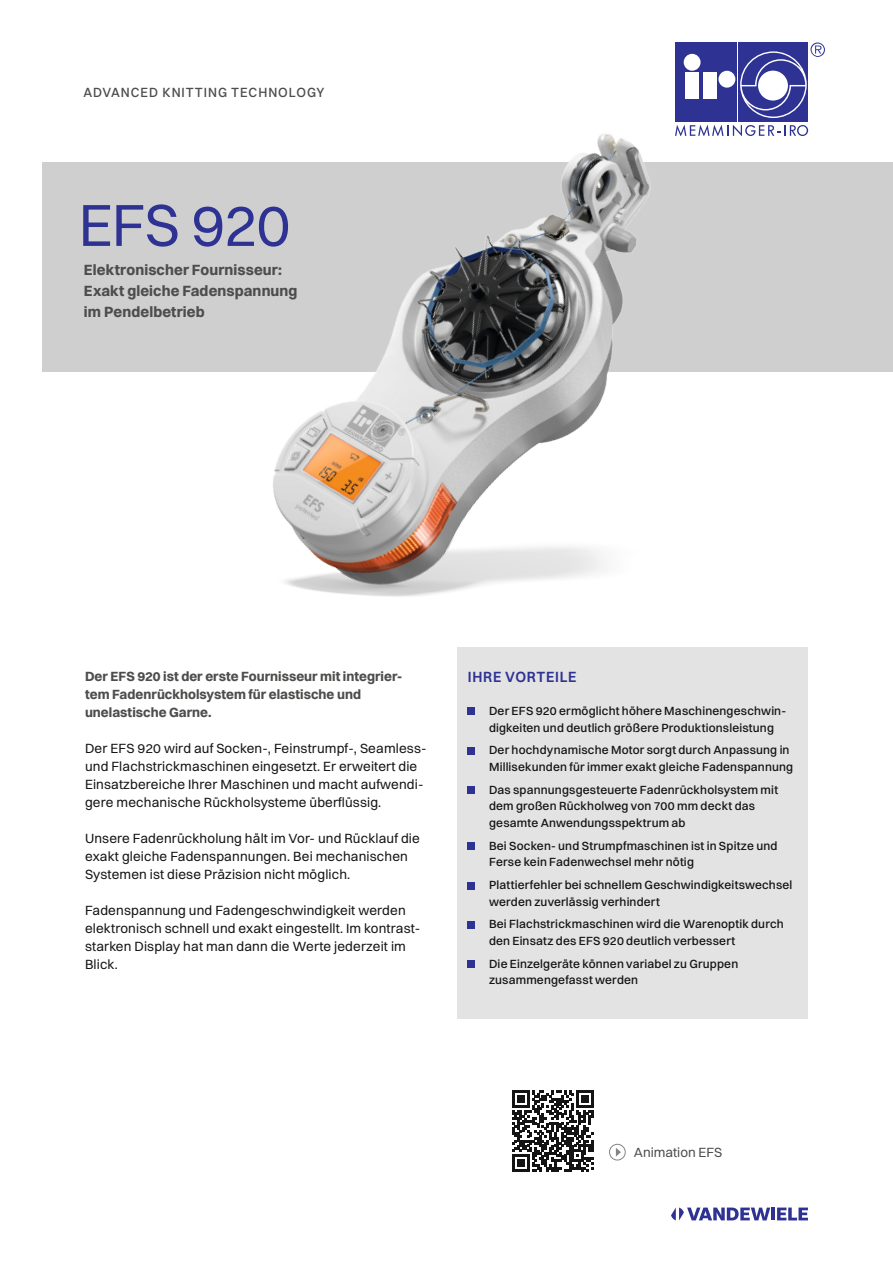
<style>
.page{position:relative;width:893px;height:1263px;background:#fff}
.page>*{position:absolute;margin:0;border:0;box-sizing:border-box;transform-origin:0 0}
.t1{font:60px "Switzer";letter-spacing:-.015em;color:#2e3393}
.t2{font:700 15px/21px "Switzer";letter-spacing:.01em;color:#4d4d4c}
.t3{font:600 15px "Switzer";letter-spacing:.055em;color:#2e3393;scale:.95 1}
.t4{font:13.5px/18px "Switzer";letter-spacing:.01em;color:#131413}
.t5{font:700 13.5px/18px "Switzer";color:#4d4d4c}
.t6{font:500 13.5px "Switzer";letter-spacing:.075em;color:#4d4d4c;scale:.95 1}
.t7{font:13.5px "Switzer";color:#4d4d4c}
.t8{font:500 12px/16.5px "Switzer";letter-spacing:.015em;color:#131413}
</style>
<div class="page">
<hr style="left:771px;top:1207px;width:4px;height:13px;background:#2e3393">
<svg style="left:777px;top:1207px;width:31px;height:13px"></svg>
<svg style="left:671px;top:1207px;width:99px;height:13px"></svg>
<div style="left:43px;top:163px;width:850px;height:209px;background:#cfcfd0"></div>
<svg style="left:512px;top:1090px;width:81px;height:82px"></svg>
<div style="left:609px;top:1144px;width:17px;height:16px;border:1px solid #808486;border-radius:50%"></div>
<svg style="left:616px;top:1148px;width:5px;height:8px"></svg>
<img style="left:168px;top:42px;width:719px;height:555px">
<div style="left:457px;top:647px;width:351px;height:371px;background:#e3e3e3"></div>
<div style="left:468px;top:708px;width:7px;height:7px;background:#2e3393"></div>
<div style="left:468px;top:747px;width:7px;height:7px;background:#2e3393"></div>
<div style="left:468px;top:787px;width:7px;height:7px;background:#2e3393"></div>
<div style="left:468px;top:842px;width:7px;height:8px;background:#2e3393"></div>
<div style="left:468px;top:882px;width:7px;height:7px;background:#2e3393"></div>
<div style="left:468px;top:921px;width:7px;height:7px;background:#2e3393"></div>
<div style="left:468px;top:961px;width:7px;height:7px;background:#2e3393"></div>
<p class="t6" style="left:83px;top:84px;width:255px">ADVANCED KNITTING TECHNOLOGY</p>
<h1 class="t1" style="left:79px;top:189px;width:213px">EFS 920</h1>
<p class="t2" style="left:84px;top:259px;width:215px">Elektronischer Fournisseur:<br>Exakt gleiche Fadenspannung im Pendelbetrieb</p>
<p class="t5" style="left:85px;top:667px;width:319px">Der EFS 920 ist der erste Fournisseur mit integrier&shy;tem Fadenrückholsystem für elastische und unelastische Garne.</p>
<p class="t4" style="left:85px;top:739px;width:343px">Der EFS 920 wird auf Socken-, Feinstrumpf-, Seamless&shy;und Flachstrickmaschinen eingesetzt. Er erweitert die Einsatzbereiche Ihrer Maschinen und macht aufwendi&shy;gere mechanische Rückholsysteme überflüssig.</p>
<p class="t4" style="left:85px;top:829px;width:336px">Unsere Fadenrückholung hält im Vor- und Rücklauf die exakt gleiche Fadenspannungen. Bei mechanischen<br>Systemen ist diese Präzision nicht möglich.</p>
<p class="t4" style="left:85px;top:901px;width:337px">Fadenspannung und Fadengeschwindigkeit werden elektronisch schnell und exakt eingestellt. Im kontrast&shy;starken Display hat man dann die Werte jederzeit im Blick.</p>
<p class="t3" style="left:468px;top:668px;width:116px">IHRE VORTEILE</p>
<p class="t8" style="left:489px;top:702px;width:299px">Der EFS 920 ermöglicht höhere Maschinengeschwin&shy;digkeiten und deutlich größere Produktionsleistung</p>
<p class="t8" style="left:489px;top:742px;width:306px">Der hochdynamische Motor sorgt durch Anpassung in<br>Millisekunden für immer exakt gleiche Fadenspannung</p>
<p class="t8" style="left:489px;top:781px;width:291px">Das spannungsgesteuerte Fadenrückholsystem mit dem großen Rückholweg von 700 mm deckt das gesamte Anwendungsspektrum ab</p>
<p class="t8" style="left:489px;top:837px;width:290px">Bei Socken- und Strumpfmaschinen ist in Spitze und<br>Ferse kein Fadenwechsel mehr nötig</p>
<p class="t8" style="left:489px;top:876px;width:305px">Plattierfehler bei schnellem Geschwindigkeitswechsel werden zuverlässig verhindert</p>
<p class="t8" style="left:489px;top:916px;width:296px">Bei Flachstrickmaschinen wird die Warenoptik durch den Einsatz des EFS 920 deutlich verbessert</p>
<p class="t8" style="left:489px;top:955px;width:251px">Die Einzelgeräte können variabel zu Gruppen zusammengefasst werden</p>
<p class="t7" style="left:634px;top:1144px;width:90px">Animation EFS</p>
</div>
